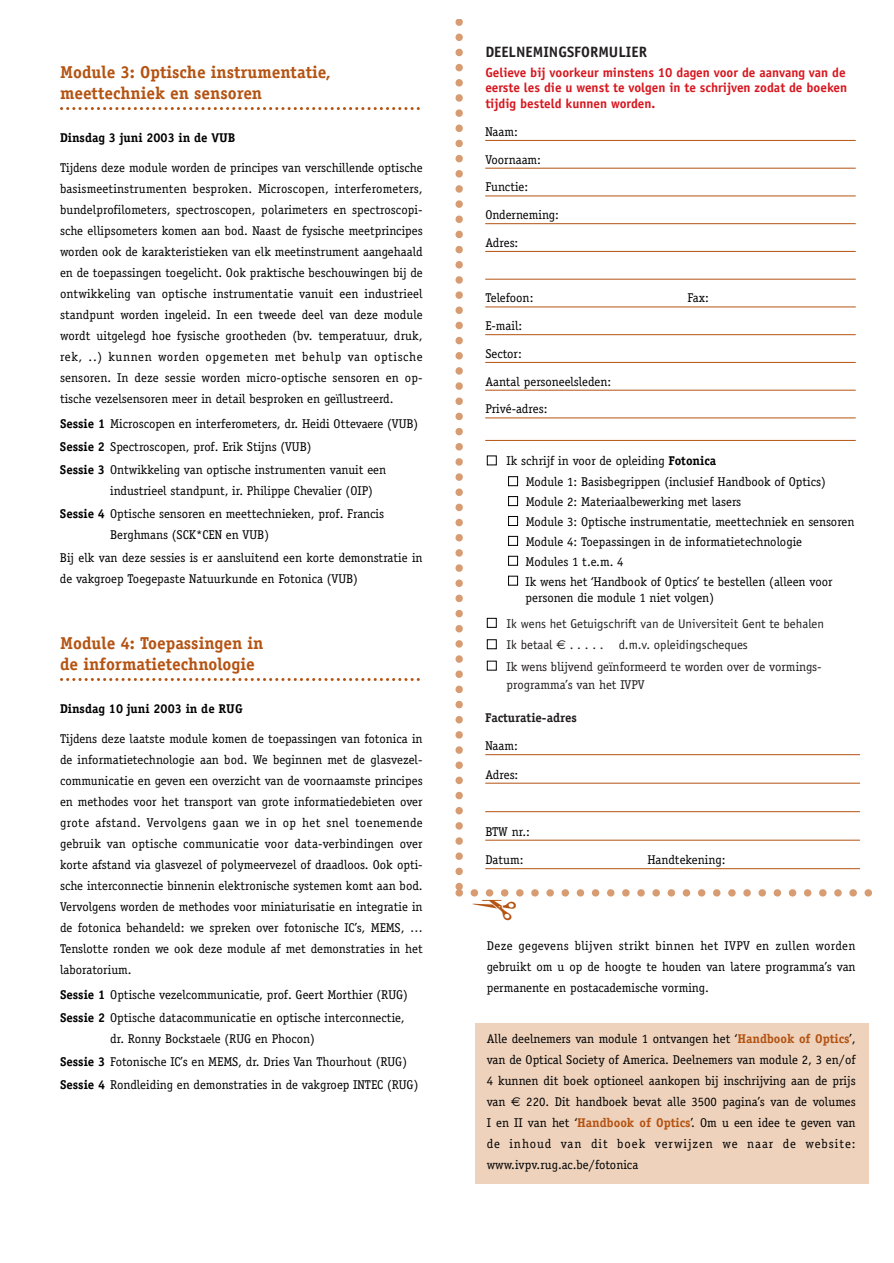
<style>
.page{position:relative;width:894px;height:1263px;background:#fff}
.page>*{position:absolute;margin:0;border:0;box-sizing:border-box;transform-origin:0 0}
.t1{font:700 17.25px/21px "Officina Serif";color:#b45312}
.t2{font:700 15px "Officina Sans";color:#231f20}
.t3{font:700 13.2px/15.8px "Officina Sans";color:#d7171f}
.t4{font:12.75px/21px "Officina Serif";color:#000}
.t5{font:12.75px/21.5px "Officina Sans";color:#231f20}
.t6{font:12.75px/18px "Officina Serif";color:#231f20}
.t7{font:700 12.75px "Officina Serif";color:#000}
.t8{font:700 12.75px "Officina Serif";color:#231f20}
.s1{font-weight:700}
.s2{font-family:"Euro Sans"}
.s3{font-weight:700;color:#b45312}
</style>
<div class="page">
<div style="left:475px;top:1023px;width:394px;height:160px;background:#eed2bc"></div>
<svg style="left:62px;top:107px;width:358px;height:3px"></svg>
<svg style="left:62px;top:678px;width:358px;height:3px"></svg>
<svg style="left:455px;top:20px;width:417px;height:877px"></svg>
<h1 class="t1" style="left:60px;top:63px;width:272px">Module 3: Optische instrumentatie, meettechniek en sensoren</h1>
<p class="t7" style="left:60px;top:133px;width:177px">Dinsdag 3 juni 2003 in de VUB</p>
<p class="t4" style="left:60px;top:158px;width:364px;text-align:justify">Tijdens deze module worden de principes van verschillende optische basismeetinstrumenten besproken. Microscopen, interferometers, bundelprofilometers, spectroscopen, polarimeters en spectroscopi&shy;sche ellipsometers komen aan bod. Naast de fysische meetprincipes worden ook de karakteristieken van elk meetinstrument aangehaald en de toepassingen toegelicht. Ook praktische beschouwingen bij de ontwikkeling van optische instrumentatie vanuit een industrieel standpunt worden ingeleid. In een tweede deel van deze module wordt uitgelegd hoe fysische grootheden (bv. temperatuur, druk, rek, ..) kunnen worden opgemeten met behulp van optische sensoren. In deze sessie worden micro-optische sensoren en op&shy;tische vezelsensoren meer in detail besproken en geïllustreerd.</p>
<p class="t4" style="left:60px;top:413px;width:360px;line-height:23.1px"><span class="s1">Sessie 1</span> Microscopen en interferometers, dr. Heidi Ottevaere (VUB)<br><span class="s1">Sessie 2</span> Spectroscopen, prof. Erik Stijns (VUB)<br><span class="s1">Sessie 3</span> Ontwikkeling van optische instrumenten vanuit een</p>
<p class="t4" style="left:60px;top:480px;width:326px;line-height:23.1px;text-indent:50px">industrieel standpunt, ir. Philippe Chevalier (OIP)<br><span class="s1">Sessie 4</span> Optische sensoren en meettechnieken, prof. Francis</p>
<p class="t4" style="left:60px;top:524px;width:364px;line-height:23.1px;text-indent:50px">Berghmans (SCK*CEN en VUB)<br>Bij elk van deze sessies is er aansluitend een korte demonstratie in</p>
<p class="t4" style="left:60px;top:570px;width:300px">de vakgroep Toegepaste Natuurkunde en Fotonica (VUB)</p>
<h1 class="t1" style="left:60px;top:634px;width:205px">Module 4: Toepassingen in de informatietechnologie</h1>
<p class="t7" style="left:60px;top:704px;width:184px">Dinsdag 10 juni 2003 in de RUG</p>
<p class="t4" style="left:60px;top:729px;width:364px;text-align:justify">Tijdens deze laatste module komen de toepassingen van fotonica in de informatietechnologie aan bod. We beginnen met de glasvezel&shy;communicatie en geven een overzicht van de voornaamste principes en methodes voor het transport van grote informatiedebieten over grote afstand. Vervolgens gaan we in op het snel toenemende gebruik van optische communicatie voor data-verbindingen over korte afstand via glasvezel of polymeervezel of draadloos. Ook opti&shy;sche interconnectie binnenin elektronische systemen komt aan bod.<br>Vervolgens worden de methodes voor miniaturisatie en integratie in de fotonica behandeld: we spreken over fotonische IC’s, MEMS, … Tenslotte ronden we ook deze module af met demonstraties in het laboratorium.</p>
<p class="t4" style="left:60px;top:984px;width:349px;line-height:23.1px"><span class="s1">Sessie 1</span> Optische vezelcommunicatie, prof. Geert Morthier (RUG)<br><span class="s1">Sessie 2</span> Optische datacommunicatie en optische interconnectie,</p>
<p class="t4" style="left:60px;top:1028px;width:360px;line-height:23.1px;text-indent:50px">dr. Ronny Bockstaele (RUG en Phocon)<br><span class="s1">Sessie 3</span> Fotonische IC’s en MEMS, dr. Dries Van Thourhout (RUG)<br><span class="s1">Sessie 4</span> Rondleiding en demonstraties in de vakgroep INTEC (RUG)</p>
<p class="t2" style="left:485px;top:46px;width:163px">DEELNEMINGSFORMULIER</p>
<p class="t3" style="left:485px;top:65px;width:363px">Gelieve bij voorkeur minstens 10 dagen voor de aanvang van de eerste les die u wenst te volgen in te schrijven zodat de boeken tijdig besteld kunnen worden.</p>
<p class="t4" style="left:485px;top:119px;width:75px;line-height:27.8px">Naam:<br>Voornaam:<br>Functie:<br>Onderneming:<br>Adres:</p>
<p class="t4" style="left:485px;top:289px;width:50px">Telefoon:</p>
<p class="t4" style="left:687px;top:289px;width:23px">Fax:</p>
<p class="t4" style="left:485px;top:313px;width:127px;line-height:27.8px">E-mail:<br>Sector:<br>Aantal personeelsleden:<br>Privé-adres:</p>
<p class="t4" style="left:526px;top:452px;width:330px;line-height:20.1px;text-indent:-19px">Ik schrijf in voor de opleiding <span class="s1">Fotonica<br></span>Module 1: Basisbegrippen (inclusief Handbook of Optics)<br>Module 2: Materiaalbewerking met lasers<br>Module 3: Optische instrumentatie, meettechniek en sensoren Module 4: Toepassingen in de informatietechnologie<br>Modules 1 t.e.m. 4<br>Ik wens het ‘Handbook of Optics’ te bestellen (alleen voor</p>
<p class="t4" style="left:526px;top:588px;width:190px">personen die module 1 niet volgen)</p>
<p class="t5" style="left:507px;top:614px;width:319px">Ik wens het Getuigschrift van de Universiteit Gent te behalen<br>Ik betaal <span class="s2">€</span> . . . . . d.m.v. opleidingscheques</p>
<p class="t6" style="left:507px;top:658px;width:317px">Ik wens blijvend geïnformeerd te worden over de vormings&shy;programma’s van het IVPV</p>
<p class="t8" style="left:485px;top:712px;width:93px">Facturatie-adres</p>
<p class="t4" style="left:485px;top:736px;width:34px">Naam:</p>
<p class="t4" style="left:485px;top:765px;width:35px">Adres:</p>
<p class="t4" style="left:485px;top:822px;width:46px">BTW nr.:</p>
<p class="t4" style="left:485px;top:850px;width:40px">Datum:</p>
<p class="t4" style="left:647px;top:850px;width:80px">Handtekening:</p>
<p class="t4" style="left:487px;top:936px;width:370px;text-align:justify">Deze gegevens blijven strikt binnen het IVPV en zullen worden gebruikt om u op de hoogte te houden van latere programma’s van permanente en postacademische vorming.</p>
<p class="t4" style="left:487px;top:1029px;width:370px;text-align:justify">Alle deelnemers van module 1 ontvangen het ‘<span class="s3">Handbook of Optics</span>’, van de Optical Society of America. Deelnemers van module 2, 3 en/of 4 kunnen dit boek optioneel aankopen bij inschrijving aan de prijs van <span class="s2">€</span> 220. Dit handboek bevat alle 3500 pagina’s van de volumes I en II van het ‘<span class="s3">Handbook of Optics</span>’. Om u een idee te geven van de inhoud van dit boek verwijzen we naar de website: www.ivpv.rug.ac.be/fotonica</p>
</div>
